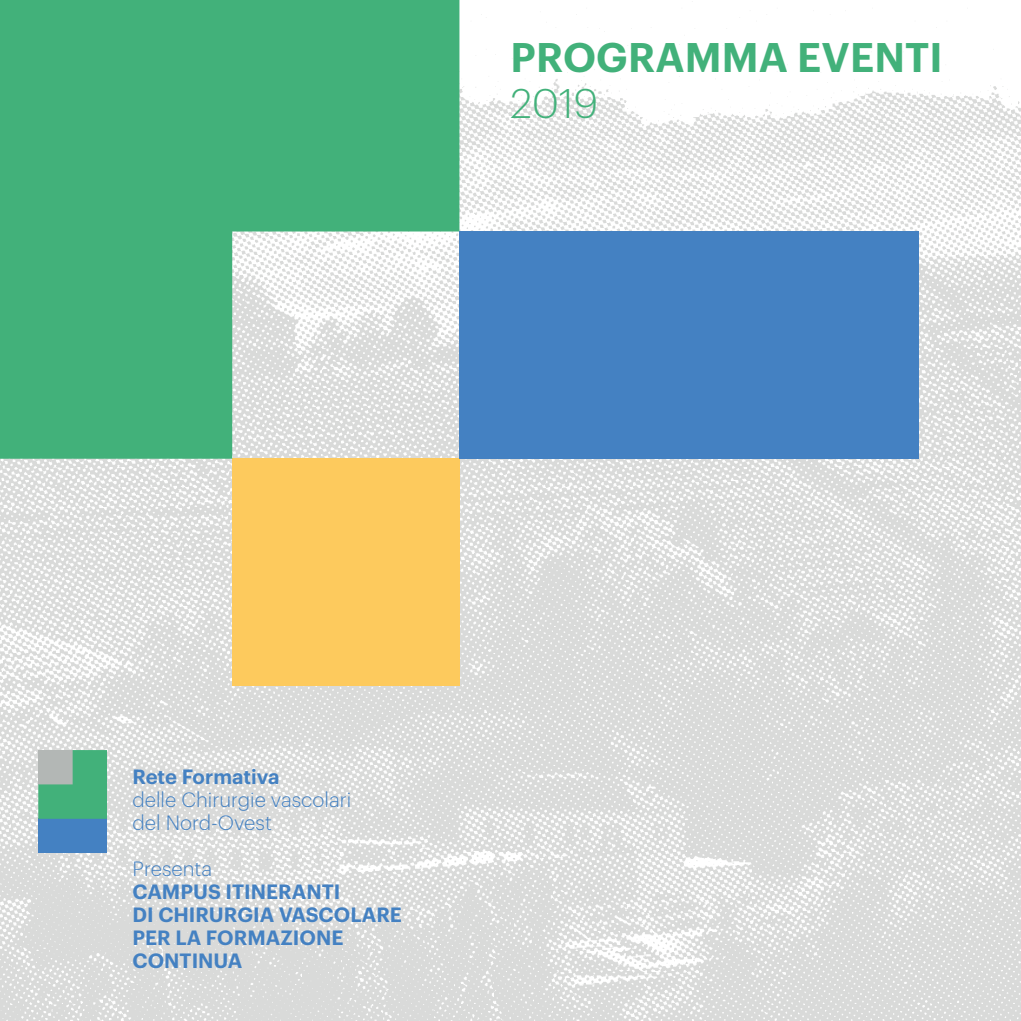
<style>
.page{position:relative;width:1021px;height:1021px;background:#fff}
.page>*{position:absolute;margin:0;border:0;box-sizing:border-box;transform-origin:0 0}
.t1{font:600 40.5px "Graphik";letter-spacing:.005em;color:#42b17a}
.t2{font:300 40.5px "Graphik";color:#42b17a}
.t3{font:600 20.25px/22.9px "Graphik";color:#4481c2}
.t4{font:300 20.25px/22.9px "Graphik";color:#4481c2}
</style>
<div class="page">
<img style="left:0;top:0;width:1020px;height:1020px">
<div style="left:232px;top:458px;width:227px;height:228px;background:#fdca5d"></div>
<svg style="left:0;top:0;width:459px;height:458px;background:#6abe94"></svg>
<div style="left:459px;top:231px;width:459px;height:227px;background:#4481c2"></div>
<div style="left:38px;top:818px;width:69px;height:35px;background:#4481c2"></div>
<svg style="left:38px;top:750px;width:69px;height:68px;background:#5fb289"></svg>
<h1 class="t1" style="left:510px;top:26px;width:434px">PROGRAMMA EVENTI</h1>
<h1 class="t2" style="left:510px;top:74px;width:89px">2019</h1>
<p class="t3" style="left:132px;top:763px;width:148px">Rete Formativa</p>
<p class="t4" style="left:132px;top:786px;width:220px">delle Chirurgie vascolari del Nord-Ovest</p>
<p class="t4" style="left:132px;top:855px;width:81px">Presenta</p>
<p class="t3" style="left:132px;top:878px;width:271px">CAMPUS ITINERANTI<br>DI CHIRURGIA VASCOLARE<br>PER LA FORMAZIONE<br>CONTINUA</p>
</div>
